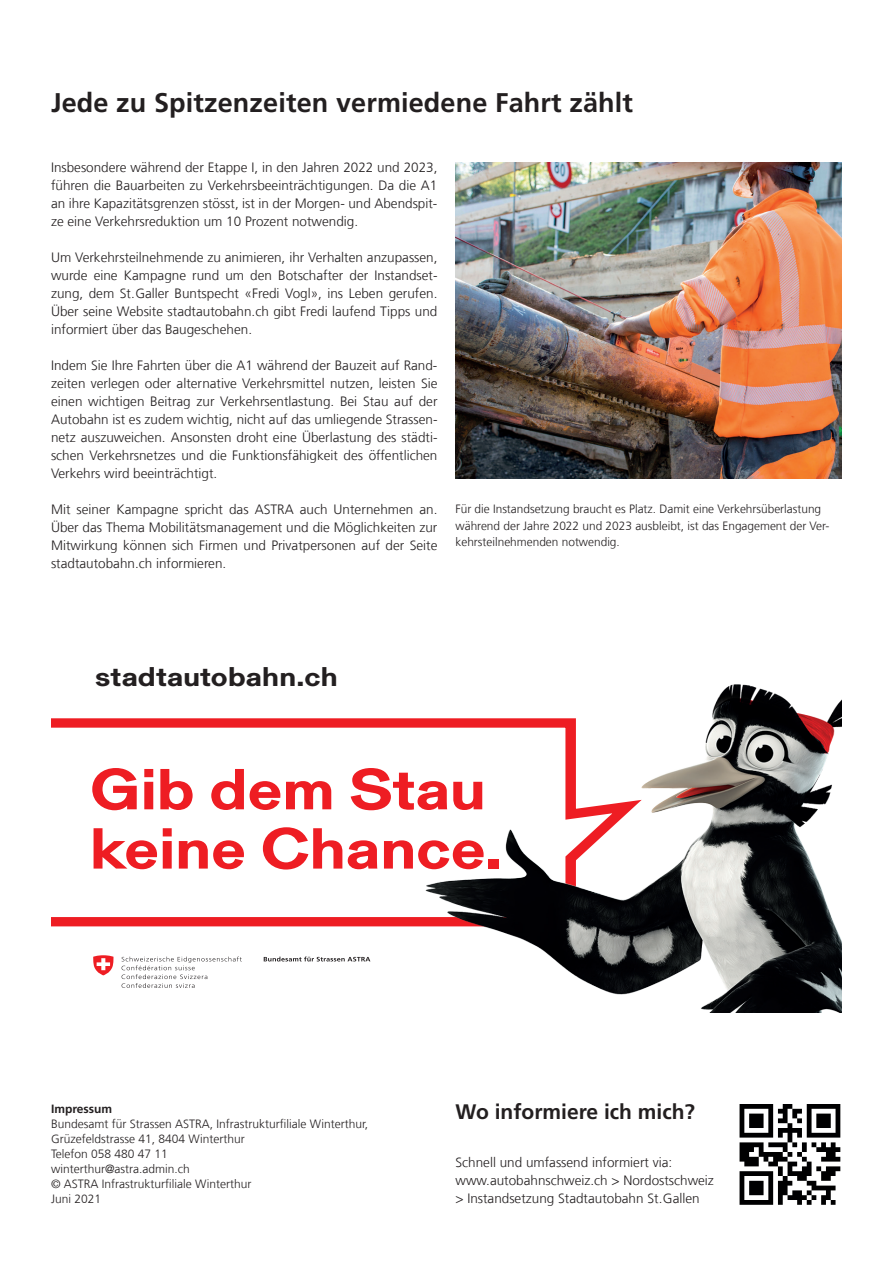
<style>
.page{position:relative;width:893px;height:1263px;background:#fff}
.page>*{position:absolute;margin:0;border:0;box-sizing:border-box;transform-origin:0 0}
.t1{font:700 57.15px/59.2px "Gerstner Programm";color:#ee1d23;scale:1.12 1}
.t2{font:700 27px "Frutiger LT Com";letter-spacing:.005em;color:#231f20}
.t3{font:700 26.85px "Gerstner Programm";letter-spacing:.005em;color:#231f20;scale:1.12 1}
.t4{font:700 21px "Frutiger LT Com";color:#231f20}
.t5{font:300 13.5px/18px "Frutiger LT Com";color:#231f20;text-align:justify}
.t6{font:300 12px/15px "Frutiger LT Com";color:#231f20}
.t7{font:700 12px "Frutiger LT Com";color:#231f20}
</style>
<div class="page">
<img style="left:455px;top:162px;width:387px;height:316px">
<svg style="left:739px;top:1104px;width:101px;height:101px"></svg>
<svg style="left:51px;top:718px;width:325px;height:209px"></svg>
<svg style="left:122px;top:956px;width:120px;height:32px"></svg>
<svg style="left:264px;top:956px;width:106px;height:5px"></svg>
<svg style="left:93px;top:955px;width:21px;height:20px"></svg>
<img style="left:376px;top:684px;width:466px;height:328px">
<h2 class="t2" style="left:51px;top:87px;width:584px">Jede zu Spitzenzeiten vermiedene Fahrt zählt</h2>
<p class="t5" style="left:51px;top:159px;width:388px">Insbesondere während der Etappe I, in den Jahren 2022 und 2023, führen die Bauarbeiten zu Verkehrsbeeinträchtigungen. Da die A1 an ihre Kapazitätsgrenzen stösst, ist in der Morgen- und Abendspit&shy;ze eine Verkehrsreduktion um 10 Prozent notwendig.</p>
<p class="t5" style="left:51px;top:249px;width:388px">Um Verkehrsteilnehmende zu animieren, ihr Verhalten anzupassen, wurde eine Kampagne rund um den Botschafter der Instandset&shy;zung, dem St.Galler Buntspecht «Fredi Vogl», ins Leben gerufen.<br>Über seine Website stadtautobahn.ch gibt Fredi laufend Tipps und informiert über das Baugeschehen.</p>
<p class="t5" style="left:51px;top:357px;width:388px">Indem Sie Ihre Fahrten über die A1 während der Bauzeit auf Rand&shy;zeiten verlegen oder alternative Verkehrsmittel nutzen, leisten Sie einen wichtigen Beitrag zur Verkehrsentlastung. Bei Stau auf der Autobahn ist es zudem wichtig, nicht auf das umliegende Strassen&shy;netz auszuweichen. Ansonsten droht eine Überlastung des städti&shy;schen Verkehrsnetzes und die Funktionsfähigkeit des öffentlichen Verkehrs wird beeinträchtigt.</p>
<p class="t5" style="left:51px;top:501px;width:388px">Mit seiner Kampagne spricht das ASTRA auch Unternehmen an.<br>Über das Thema Mobilitätsmanagement und die Möglichkeiten zur Mitwirkung können sich Firmen und Privatpersonen auf der Seite stadtautobahn.ch informieren.</p>
<p class="t6" style="left:455px;top:501px;width:375px;line-height:16.5px">Für die Instandsetzung braucht es Platz. Damit eine Verkehrsüberlastung während der Jahre 2022 und 2023 ausbleibt, ist das Engagement der Ver&shy;kehrsteilnehmenden notwendig.</p>
<h3 class="t3" style="left:95px;top:658px;width:218px">stadtautobahn.ch</h3>
<h1 class="t1" style="left:90px;top:757px;width:370px">Gib dem Stau keine Chance.</h1>
<p class="t7" style="left:51px;top:1101px;width:63px">Impressum</p>
<p class="t6" style="left:51px;top:1116px;width:319px">Bundesamt für Strassen ASTRA, Infrastrukturfiliale Winterthur, Grüzefeldstrasse 41, 8404 Winterthur<br>Telefon 058 480 47 11<br>winterthur@astra.admin.ch<br>© ASTRA Infrastrukturfiliale Winterthur<br>Juni 2021</p>
<h3 class="t4" style="left:455px;top:1100px;width:241px">Wo informiere ich mich?</h3>
<p class="t5" style="left:455px;top:1154px;width:260px;text-align:left">Schnell und umfassend informiert via: www.autobahnschweiz.ch &gt; Nordostschweiz &gt; Instandsetzung Stadtautobahn St.Gallen</p>
</div>
